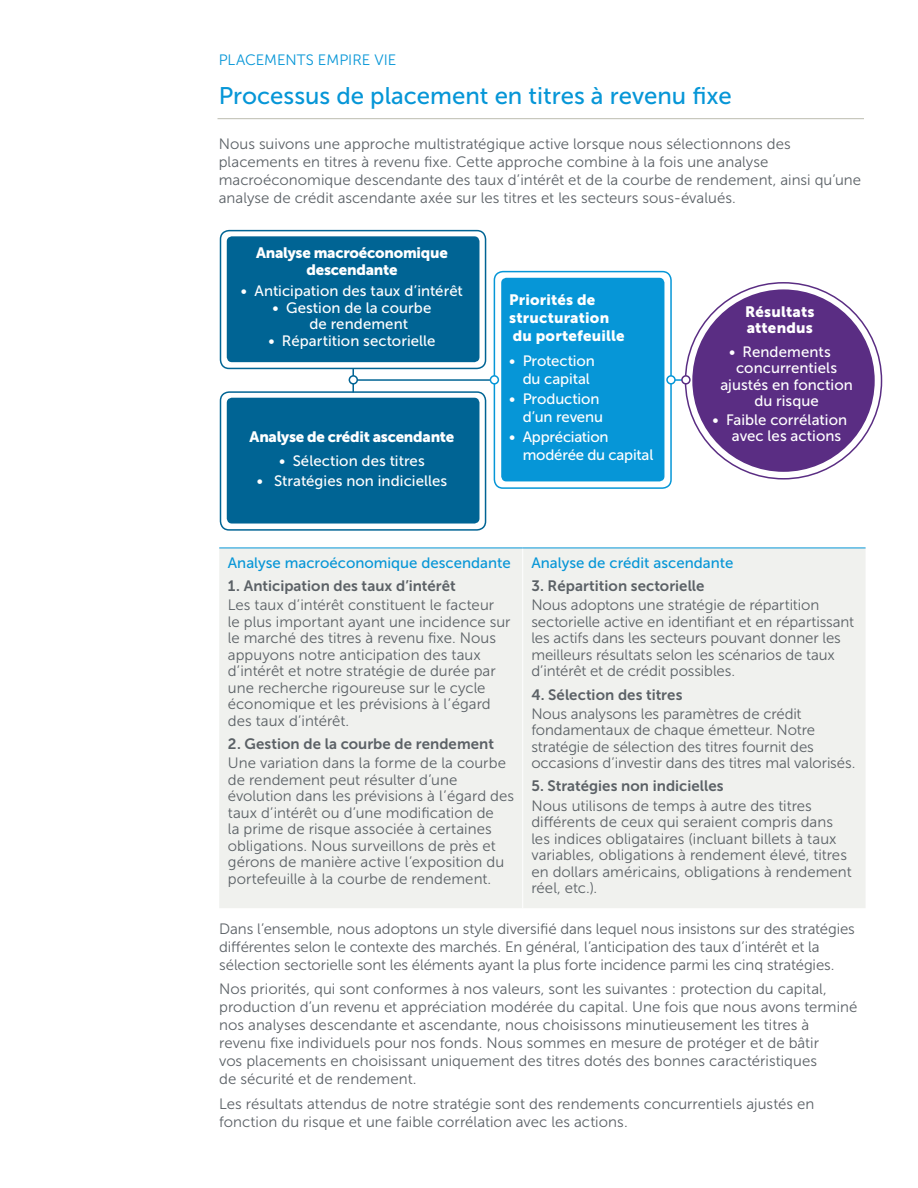
<style>
.page{position:relative;width:918px;height:1188px;background:#fff}
.page>*{position:absolute;margin:0;border:0;box-sizing:border-box;transform-origin:0 0}
.Heading_1_blue{font:24px "Museo Sans 500";color:#0696d7}
.Table_-_Body_copy{font:15px/16.5px "Museo Sans 300";color:#5b6166}
.t1{font:15px/18px "Museo Sans 500";color:#fff}
.Table_-_Body_copy-2{font:15px "Museo Sans 700";letter-spacing:.005em;color:#5b6166}
.Heading_4_blue{font:15px "Museo Sans 500";color:#0696d7}
.Graphic_Heading_whit{font:15px/16.5px "Museo Sans 900";letter-spacing:-.01em;color:#fff;text-align:center}
.Graphic_Heading_whit-2{font:15px/18px "Museo Sans 900";letter-spacing:.01em;color:#fff}
.t2{font:15px "Museo Sans 300";color:#0696d7}
.Graphic_Heading_whit-3{font:15px/16.5px "Museo Sans 900";letter-spacing:.015em;color:#fff}
</style>
<div class="page">
<hr style="left:218px;top:118px;width:646px;height:1px;background:#bcbcb0">
<div style="left:219px;top:549px;width:646px;height:359px;background:#f0f1ee"></div>
<hr style="left:522px;top:548px;width:1px;height:360px;background:#fff">
<hr style="left:219px;top:548px;width:304px;height:1px;background:#0696d7">
<hr style="left:523px;top:548px;width:343px;height:1px;background:#0696d7">
<div style="left:692px;top:289px;width:183px;height:183px;background:#5a2d83;border-radius:50%"></div>
<div style="left:220px;top:230px;width:266px;height:139px;border:2px solid #006494;border-radius:9px"></div>
<div style="left:227px;top:236px;width:252px;height:126px;background:#006494;border-radius:5px"></div>
<div style="left:220px;top:391px;width:266px;height:140px;border:2px solid #006494;border-radius:9px"></div>
<hr style="left:352px;top:369px;width:2px;height:23px;background:#fff">
<div style="left:227px;top:398px;width:252px;height:126px;background:#006494;border-radius:5px"></div>
<div style="left:349px;top:375px;width:9px;height:10px;border:2px solid #006494;border-radius:50%"></div>
<div style="left:494px;top:271px;width:178px;height:218px;border:2px solid #0696d7;border-radius:9px"></div>
<div style="left:501px;top:278px;width:163px;height:203px;background:#0696d7;border-radius:5px"></div>
<div style="left:490px;top:376px;width:8px;height:8px;background:#fff;border-radius:50%"></div>
<div style="left:490px;top:375px;width:9px;height:10px;border:2px solid #0696d7;border-radius:50%"></div>
<div style="left:681px;top:375px;width:10px;height:10px;border:2px solid #5a2d83;border-radius:50%"></div>
<div style="left:667px;top:376px;width:8px;height:8px;background:#fff;border-radius:50%"></div>
<div style="left:666px;top:375px;width:10px;height:10px;border:2px solid #0696d7;border-radius:50%"></div>
<p class="t2" style="left:219px;top:52px;width:179px">PLACEMENTS EMPIRE VIE</p>
<h1 class="Heading_1_blue" style="left:219px;top:83px;width:515px">Processus de placement en titres à revenu fixe</h1>
<p class="Table_-_Body_copy" style="left:219px;top:135px;width:644px;line-height:18px">Nous suivons une approche multistratégique active lorsque nous sélectionnons des placements en titres à revenu fixe. Cette approche combine à la fois une analyse macroéconomique descendante des taux d’intérêt et de la courbe de rendement, ainsi qu’une analyse de crédit ascendante axée sur les titres et les secteurs sous-évalués.</p>
<h4 class="Graphic_Heading_whit" style="left:256px;top:244px;width:193px">Analyse macroéconomique descendante</h4>
<p class="t1" style="left:241px;top:282px;width:224px">• Anticipation des taux d’intérêt</p>
<p class="t1" style="left:309px;top:299px;width:123px;line-height:16.5px;text-indent:-37px">• Gestion de la courbe de rendement</p>
<p class="t1" style="left:268px;top:332px;width:169px">• Répartition sectorielle</p>
<h4 class="Graphic_Heading_whit" style="left:250px;top:428px;width:206px">Analyse de crédit ascendante</h4>
<p class="t1" style="left:279px;top:452px;width:147px">• Sélection des titres</p>
<p class="t1" style="left:257px;top:472px;width:192px">• Stratégies non indicielles</p>
<h4 class="Graphic_Heading_whit-2" style="left:509px;top:291px;width:117px">Priorités de structuration du portefeuille</h4>
<p class="t1" style="left:509px;top:352px;width:87px;text-align:center">• Protection du capital</p>
<p class="t1" style="left:509px;top:390px;width:95px;text-align:right">• Production d’un revenu</p>
<p class="t1" style="left:523px;top:428px;width:132px;text-indent:-14px">• Appréciation modérée du capital</p>
<h4 class="Graphic_Heading_whit-3" style="left:745px;top:303px;width:71px">Résultats attendus</h4>
<p class="t1" style="left:729px;top:343px;width:103px">• Rendements</p>
<p class="t1" style="left:736px;top:359px;width:102px">concurrentiels</p>
<p class="t1" style="left:720px;top:376px;width:134px">ajustés en fonction</p>
<p class="t1" style="left:754px;top:392px;width:66px">du risque</p>
<p class="t1" style="left:732px;top:411px;width:117px;line-height:16.5px;text-indent:-19px">• Faible corrélation avec les actions</p>
<h4 class="Heading_4_blue" style="left:531px;top:554px;width:204px">Analyse de crédit ascendante</h4>
<p class="Table_-_Body_copy-2" style="left:531px;top:578px;width:175px">3. Répartition sectorielle</p>
<p class="Table_-_Body_copy" style="left:531px;top:597px;width:324px">Nous adoptons une stratégie de répartition sectorielle active en identifiant et en répartissant les actifs dans les secteurs pouvant donner les meilleurs résultats selon les scénarios de taux d’intérêt et de crédit possibles.</p>
<p class="Table_-_Body_copy-2" style="left:531px;top:686px;width:153px">4. Sélection des titres</p>
<p class="Table_-_Body_copy" style="left:531px;top:705px;width:326px">Nous analysons les paramètres de crédit fondamentaux de chaque émetteur. Notre stratégie de sélection des titres fournit des occasions d’investir dans des titres mal valorisés.</p>
<p class="Table_-_Body_copy-2" style="left:531px;top:778px;width:194px">5. Stratégies non indicielles</p>
<p class="Table_-_Body_copy" style="left:531px;top:797px;width:322px">Nous utilisons de temps à autre des titres différents de ceux qui seraient compris dans les indices obligataires (incluant billets à taux variables, obligations à rendement élevé, titres en dollars américains, obligations à rendement réel, etc.).</p>
<p class="Table_-_Body_copy" style="left:219px;top:920px;width:637px;line-height:18px">Dans l’ensemble, nous adoptons un style diversifié dans lequel nous insistons sur des stratégies différentes selon le contexte des marchés. En général, l’anticipation des taux d’intérêt et la sélection sectorielle sont les éléments ayant la plus forte incidence parmi les cinq stratégies.</p>
<p class="Table_-_Body_copy" style="left:219px;top:980px;width:640px;line-height:18px">Nos priorités, qui sont conformes à nos valeurs, sont les suivantes : protection du capital, production d’un revenu et appréciation modérée du capital. Une fois que nous avons terminé nos analyses descendante et ascendante, nous choisissons minutieusement les titres à revenu fixe individuels pour nos fonds. Nous sommes en mesure de protéger et de bâtir<br>vos placements en choisissant uniquement des titres dotés des bonnes caractéristiques<br>de sécurité et de rendement.</p>
<p class="Table_-_Body_copy" style="left:219px;top:1095px;width:597px;line-height:18px">Les résultats attendus de notre stratégie sont des rendements concurrentiels ajustés en fonction du risque et une faible corrélation avec les actions.</p>
<h4 class="Heading_4_blue" style="left:228px;top:554px;width:284px">Analyse macroéconomique descendante</h4>
<p class="Table_-_Body_copy-2" style="left:228px;top:578px;width:229px">1. Anticipation des taux d’intérêt</p>
<p class="Table_-_Body_copy" style="left:228px;top:597px;width:284px">Les taux d’intérêt constituent le facteur<br>le plus important ayant une incidence sur le marché des titres à revenu fixe. Nous appuyons notre anticipation des taux d’intérêt et notre stratégie de durée par une recherche rigoureuse sur le cycle économique et les prévisions à l’égard des taux d’intérêt.</p>
<p class="Table_-_Body_copy-2" style="left:228px;top:735px;width:268px">2. Gestion de la courbe de rendement</p>
<p class="Table_-_Body_copy" style="left:228px;top:755px;width:288px">Une variation dans la forme de la courbe de rendement peut résulter d’une évolution dans les prévisions à l’égard des taux d’intérêt ou d’une modification de<br>la prime de risque associée à certaines obligations. Nous surveillons de près et gérons de manière active l’exposition du portefeuille à la courbe de rendement.</p>
</div>
